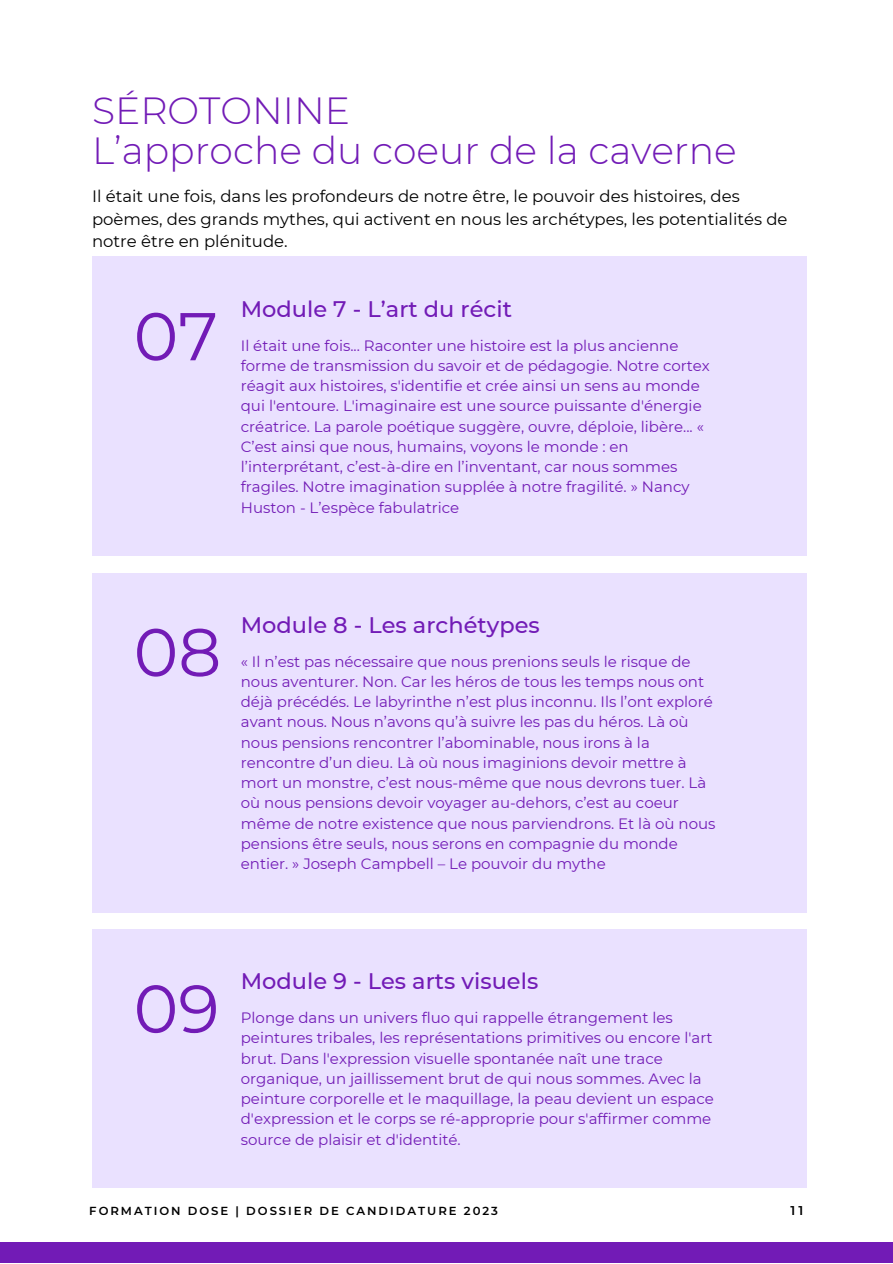
<style>
.page{position:relative;width:893px;height:1264px;background:#fff}
.page>*{position:absolute;margin:0;border:0;box-sizing:border-box;transform-origin:0 0}
.t1{font:67.5px "Montserrat";color:#721bb6}
.t2{font:300 37.8px "Montserrat";color:#721bb6}
.t3{font:500 22.5px "Montserrat";color:#721bb6}
.t4{font:16.5px/22.5px "Montserrat";color:#000}
.t5{font:15px/20.2px "Montserrat";color:#721bb6}
.t6{font:600 12.75px "Montserrat";color:#000}
.t7{font:600 11.7px "Montserrat";letter-spacing:.17em;color:#000}
</style>
<div class="page">
<div style="left:92px;top:257px;width:714px;height:299px;background:#eae1ff"></div>
<div style="left:0;top:1242px;width:892px;height:20px;background:#721bb6"></div>
<div style="left:92px;top:573px;width:714px;height:339px;background:#eae1ff"></div>
<div style="left:92px;top:929px;width:714px;height:258px;background:#eae1ff"></div>
<p class="t2" style="left:92px;top:88px;width:259px">SÉROTONINE</p>
<p class="t2" style="left:92px;top:127px;width:646px">L’approche du coeur de la caverne</p>
<p class="t4" style="left:92px;top:185px;width:697px">Il était une fois, dans les profondeurs de notre être, le pouvoir des histoires, des poèmes, des grands mythes, qui activent en nous les archétypes, les potentialités de notre être en plénitude.</p>
<p class="t1" style="left:134px;top:295px;width:86px">07</p>
<p class="t3" style="left:241px;top:295px;width:272px">Module 7 - L’art du récit</p>
<p class="t5" style="left:241px;top:335px;width:470px">Il était une fois... Raconter une histoire est la plus ancienne forme de transmission du savoir et de pédagogie. Notre cortex réagit aux histoires, s'identifie et crée ainsi un sens au monde qui l'entoure. L'imaginaire est une source puissante d'énergie créatrice. La parole poétique suggère, ouvre, déploie, libère... « C’est ainsi que nous, humains, voyons le monde : en l’interprétant, c’est-à-dire en l’inventant, car nous sommes fragiles. Notre imagination supplée à notre fragilité. » Nancy Huston - L’espèce fabulatrice</p>
<p class="t1" style="left:134px;top:611px;width:89px">08</p>
<p class="t3" style="left:241px;top:611px;width:300px">Module 8 - Les archétypes</p>
<p class="t5" style="left:241px;top:651px;width:476px">« Il n’est pas nécessaire que nous prenions seuls le risque de nous aventurer. Non. Car les héros de tous les temps nous ont déjà précédés. Le labyrinthe n’est plus inconnu. Ils l’ont exploré avant nous. Nous n’avons qu’à suivre les pas du héros. Là où nous pensions rencontrer l’abominable, nous irons à la rencontre d’un dieu. Là où nous imaginions devoir mettre à mort un monstre, c’est nous-même que nous devrons tuer. Là où nous pensions devoir voyager au-dehors, c’est au coeur même de notre existence que nous parviendrons. Et là où nous pensions être seuls, nous serons en compagnie du monde entier. » Joseph Campbell – Le pouvoir du mythe</p>
<p class="t1" style="left:134px;top:967px;width:87px">09</p>
<p class="t3" style="left:241px;top:967px;width:299px">Module 9 - Les arts visuels</p>
<p class="t5" style="left:241px;top:1007px;width:474px">Plonge dans un univers fluo qui rappelle étrangement les peintures tribales, les représentations primitives ou encore l'art brut. Dans l'expression visuelle spontanée naît une trace organique, un jaillissement brut de qui nous sommes. Avec la peinture corporelle et le maquillage, la peau devient un espace d'expression et le corps se ré-approprie pour s'affirmer comme source de plaisir et d'identité.</p>
<p class="t7" style="left:89px;top:1203px;width:410px">FORMATION DOSE | DOSSIER DE CANDIDATURE 2023</p>
<p class="t6" style="left:790px;top:1202px;width:14px">11</p>
</div>
